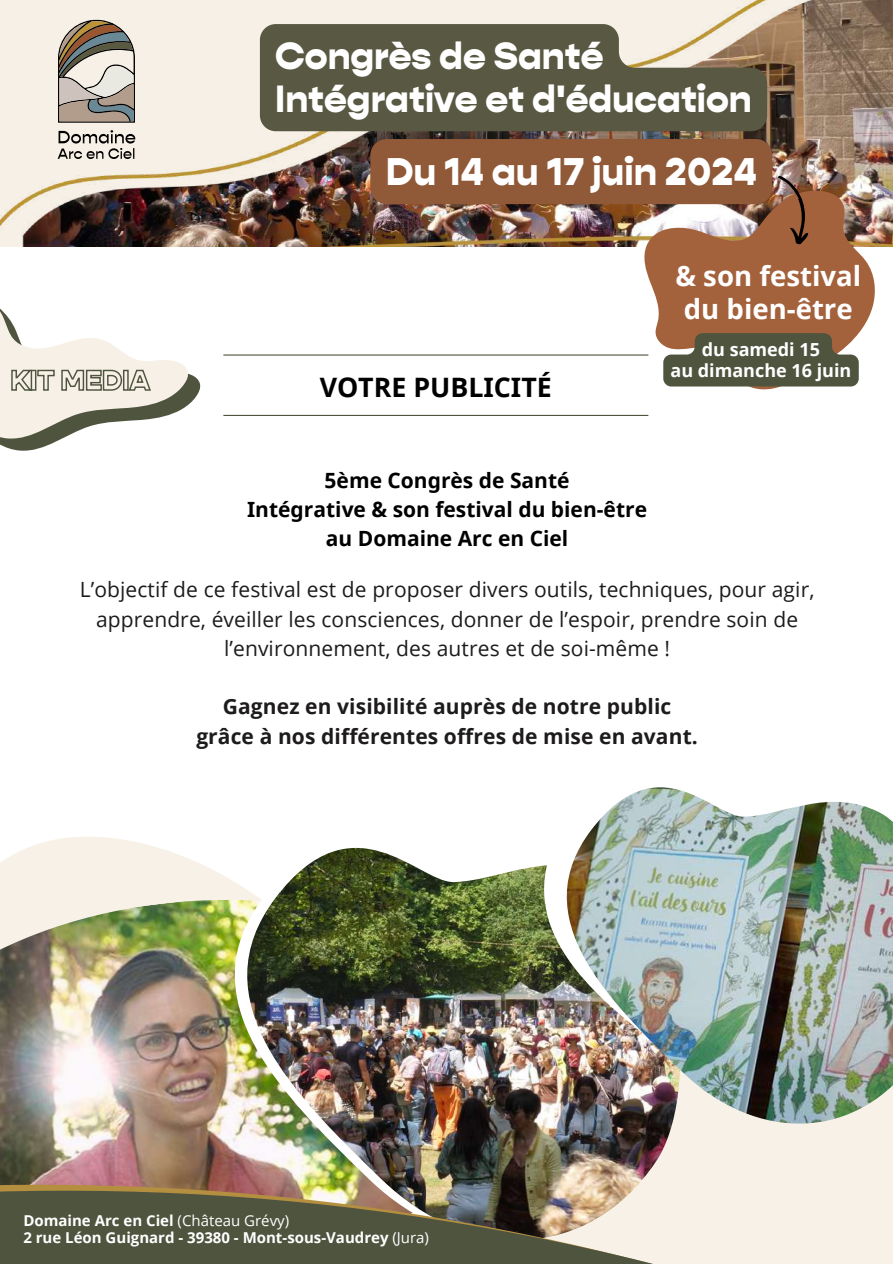
<style>
.page{position:relative;width:893px;height:1264px;background:#fff}
.page>*{position:absolute;margin:0;border:0;box-sizing:border-box;transform-origin:0 0}
.t1{font:900 39px "Gopher";color:#fff}
.t2{font:900 38.25px/43.7px "Gopher";color:#fff}
.t3{font:700 27.6px/32.8px "Noto Sans";color:#fff;text-align:center}
.t4{font:700 26.7px "Noto Sans";color:#000}
.t5{font:21px/29.2px "Open Sans";letter-spacing:.005em;color:#1d1b1c;text-align:center}
.t6{font:700 21px/29.2px "Open Sans";letter-spacing:.005em;color:#1d1b1c;text-align:center}
.t7{font:700 21px/29.2px "Noto Sans";color:#000;text-align:center}
.t8{font:700 18px/21.3px "Noto Sans";color:#fff;text-align:center}
.t9{font:700 15px/16.8px "Open Sans";color:#fff}
.s1{font-weight:400}
</style>
<div class="page">
<svg style="left:0;top:836px;width:892px;height:427px;fill:#f8f1e7"></svg>
<img style="left:0;top:882px;width:235px;height:245px">
<img style="left:247px;top:848px;width:281px;height:279px">
<img style="left:528px;top:836px;width:364px;height:298px">
<img style="left:566px;top:787px;width:326px;height:336px">
<img style="left:0;top:1127px;width:790px;height:7px">
<img style="left:0;top:1134px;width:810px;height:129px">
<img style="left:0;top:0;width:892px;height:246px">
<hr style="left:223px;top:415px;width:425px;height:1px;background:#4f543f">
<hr style="left:223px;top:354px;width:425px;height:1px;background:#4f543f">
<svg style="left:260px;top:24px;width:507px;height:107px;background:#696751"></svg>
<svg style="left:636px;top:184px;width:248px;height:206px;fill:#a4623c"></svg>
<img style="left:370px;top:139px;width:442px;height:107px">
<svg style="left:196px;top:197px;width:12px;height:200px"></svg>
<svg style="left:0;top:185px;width:196px;height:266px"></svg>
<svg style="left:11px;top:369px;width:141px;height:23px;background:#c2bfb1"></svg>
<svg style="left:58px;top:130px;width:77px;height:29px;background:#b4afa7"></svg>
<svg style="left:58px;top:20px;width:77px;height:103px;background:#a59d92"></svg>
<svg style="left:663px;top:333px;width:195px;height:53px;background:#5d5c46"></svg>
<h2 class="t2" style="left:275px;top:34px;width:478px">Congrès de Santé<br>Intégrative et d'éducation</h2>
<h1 class="t1" style="left:386px;top:147px;width:372px">Du 14 au 17 juin 2024</h1>
<p class="t4" style="left:319px;top:368px;width:234px">VOTRE PUBLICITÉ</p>
<h3 class="t3" style="left:675px;top:259px;width:187px">&amp; son festival du bien-être</h3>
<p class="t8" style="left:670px;top:338px;width:182px">du samedi 15<br>au dimanche 16 juin</p>
<p class="t7" style="left:247px;top:465px;width:401px">5ème Congrès de Santé<br>Intégrative &amp; son festival du bien-être au Domaine Arc en Ciel</p>
<p class="t5" style="left:80px;top:574px;width:736px">L’objectif de ce festival est de proposer divers outils, techniques, pour agir, apprendre, éveiller les consciences, donner de l’espoir, prendre soin de l’environnement, des autres et de soi-même !</p>
<p class="t6" style="left:196px;top:691px;width:503px">Gagnez en visibilité auprès de notre public grâce à nos différentes offres de mise en avant.</p>
<p class="t9" style="left:23px;top:1211px;width:407px">Domaine Arc en Ciel <span class="s1">(Château Grévy)<br></span>2 rue Léon Guignard - 39380 - Mont-sous-Vaudrey <span class="s1">(Jura)</span></p>
</div>
